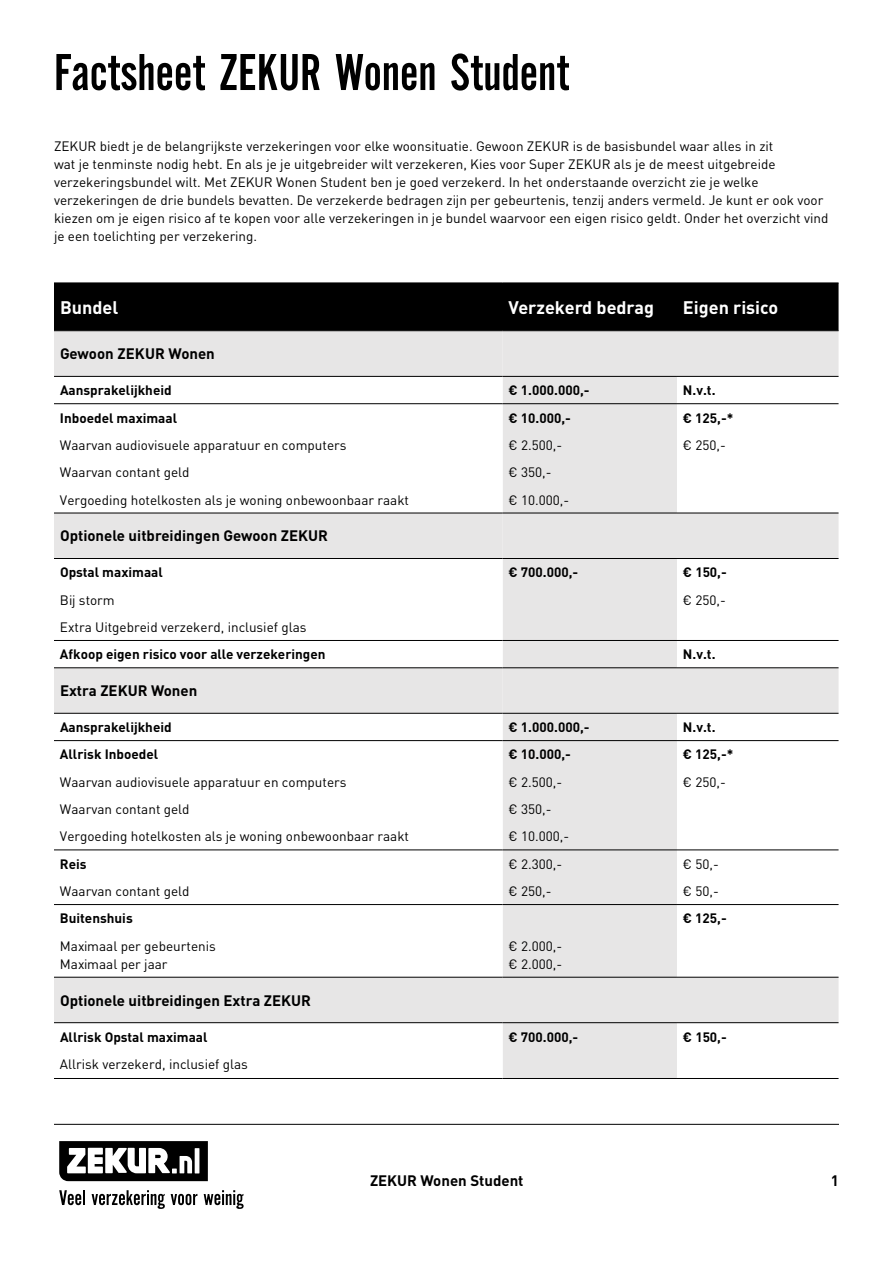
<style>
.page{position:relative;width:893px;height:1263px;background:#fff}
.page>*{position:absolute;margin:0;border:0;box-sizing:border-box;transform-origin:0 0}
.t1{font:54px "Alternate Gothic EF No Two";color:#000}
.t2{font:700 18px "DIN Pro";color:#fff}
.t3{font:700 15px "DIN Pro";color:#000}
.t4{font:13.5px/18px "DIN Pro";color:#000}
.t5{font:700 13.5px "DIN Pro";color:#000}
</style>
<div class="page">
<svg style="left:59px;top:1141px;width:149px;height:40px"></svg>
<svg style="left:59px;top:1190px;width:26px;height:15px"></svg>
<svg style="left:92px;top:1190px;width:73px;height:19px"></svg>
<svg style="left:171px;top:1194px;width:26px;height:11px"></svg>
<svg style="left:204px;top:1190px;width:40px;height:19px"></svg>
<hr style="left:54px;top:1124px;width:785px;height:1px;background:#000">
<div style="left:54px;top:284px;width:784px;height:46px;background:#000"></div>
<div style="left:54px;top:331px;width:784px;height:45px;background:#e7e6e6"></div>
<div style="left:503px;top:331px;width:174px;height:45px;background:#e7e6e6"></div>
<svg style="left:54px;top:377px;width:784px;height:701px"></svg>
<svg style="left:54px;top:404px;width:784px;height:109px"></svg>
<hr style="left:54px;top:283px;width:449px;height:1px;background:#000">
<hr style="left:503px;top:283px;width:174px;height:1px;background:#000">
<hr style="left:677px;top:283px;width:161px;height:1px;background:#000">
<hr style="left:54px;top:330px;width:449px;height:1px;background:#000">
<hr style="left:503px;top:330px;width:174px;height:1px;background:#000">
<hr style="left:677px;top:330px;width:161px;height:1px;background:#000">
<hr style="left:54px;top:1078px;width:449px;height:1px;background:#000">
<hr style="left:503px;top:1078px;width:174px;height:1px;background:#000">
<hr style="left:677px;top:1078px;width:161px;height:1px;background:#000">
<hr style="left:54px;top:740px;width:449px;height:1px;background:#000">
<hr style="left:503px;top:740px;width:174px;height:1px;background:#000">
<hr style="left:677px;top:740px;width:161px;height:1px;background:#000">
<hr style="left:54px;top:904px;width:449px;height:1px;background:#000">
<hr style="left:503px;top:904px;width:174px;height:1px;background:#000">
<hr style="left:677px;top:904px;width:161px;height:1px;background:#000">
<hr style="left:54px;top:640px;width:449px;height:1px;background:#000">
<hr style="left:503px;top:640px;width:174px;height:1px;background:#000">
<hr style="left:677px;top:640px;width:161px;height:1px;background:#000">
<hr style="left:54px;top:403px;width:449px;height:1px;background:#000">
<hr style="left:503px;top:403px;width:174px;height:1px;background:#000">
<hr style="left:677px;top:403px;width:161px;height:1px;background:#000">
<hr style="left:54px;top:376px;width:449px;height:1px;background:#000">
<hr style="left:503px;top:376px;width:174px;height:1px;background:#000">
<hr style="left:677px;top:376px;width:161px;height:1px;background:#000">
<hr style="left:54px;top:513px;width:449px;height:1px;background:#000">
<hr style="left:503px;top:513px;width:174px;height:1px;background:#000">
<hr style="left:677px;top:513px;width:161px;height:1px;background:#000">
<hr style="left:54px;top:558px;width:449px;height:1px;background:#000">
<hr style="left:503px;top:558px;width:174px;height:1px;background:#000">
<hr style="left:677px;top:558px;width:161px;height:1px;background:#000">
<hr style="left:54px;top:667px;width:449px;height:1px;background:#000">
<hr style="left:503px;top:667px;width:174px;height:1px;background:#000">
<hr style="left:677px;top:667px;width:161px;height:1px;background:#000">
<hr style="left:54px;top:713px;width:449px;height:1px;background:#000">
<hr style="left:503px;top:713px;width:174px;height:1px;background:#000">
<hr style="left:677px;top:713px;width:161px;height:1px;background:#000">
<hr style="left:54px;top:977px;width:449px;height:1px;background:#000">
<hr style="left:503px;top:977px;width:174px;height:1px;background:#000">
<hr style="left:677px;top:977px;width:161px;height:1px;background:#000">
<hr style="left:54px;top:1022px;width:449px;height:1px;background:#000">
<hr style="left:503px;top:1022px;width:174px;height:1px;background:#000">
<hr style="left:677px;top:1022px;width:161px;height:1px;background:#000">
<hr style="left:54px;top:850px;width:449px;height:1px;background:#000">
<hr style="left:503px;top:850px;width:174px;height:1px;background:#000">
<hr style="left:677px;top:850px;width:161px;height:1px;background:#000">
<h1 class="t1" style="left:54px;top:44px;width:517px">Factsheet ZEKUR Wonen Student</h1>
<p class="t4" style="left:54px;top:135px;width:776px">ZEKUR biedt je de belangrijkste verzekeringen voor elke woonsituatie. Gewoon ZEKUR is de basisbundel waar alles in zit<br>wat je tenminste nodig hebt. En als je je uitgebreider wilt verzekeren, Kies voor Super ZEKUR als je de meest uitgebreide verzekeringsbundel wilt. Met ZEKUR Wonen Student ben je goed verzekerd. In het onderstaande overzicht zie je welke verzekeringen de drie bundels bevatten. De verzekerde bedragen zijn per gebeurtenis, tenzij anders vermeld. Je kunt er ook voor kiezen om je eigen risico af te kopen voor alle verzekeringen in je bundel waarvoor een eigen risico geldt. Onder het overzicht vind je een toelichting per verzekering.</p>
<h2 class="t2" style="left:60px;top:295px;width:60px">Bundel</h2>
<h2 class="t2" style="left:509px;top:295px;width:147px">Verzekerd bedrag</h2>
<h2 class="t2" style="left:683px;top:295px;width:97px">Eigen risico</h2>
<p class="t3" style="left:60px;top:344px;width:156px">Gewoon ZEKUR Wonen</p>
<p class="t5" style="left:60px;top:381px;width:113px">Aansprakelijkheid</p>
<p class="t5" style="left:509px;top:381px;width:82px">€ 1.000.000,-</p>
<p class="t5" style="left:683px;top:381px;width:34px">N.v.t.</p>
<p class="t5" style="left:60px;top:408px;width:119px">Inboedel maximaal</p>
<p class="t5" style="left:509px;top:408px;width:64px">€ 10.000,-</p>
<p class="t5" style="left:683px;top:408px;width:52px">€ 125,-*</p>
<p class="t4" style="left:60px;top:435px;width:288px">Waarvan audiovisuele apparatuur en computers</p>
<p class="t4" style="left:509px;top:435px;width:55px">€ 2.500,-</p>
<p class="t4" style="left:683px;top:435px;width:44px">€ 250,-</p>
<p class="t4" style="left:60px;top:462px;width:131px">Waarvan contant geld</p>
<p class="t4" style="left:509px;top:462px;width:44px">€ 350,-</p>
<p class="t4" style="left:60px;top:489px;width:351px">Vergoeding hotelkosten als je woning onbewoonbaar raakt</p>
<p class="t4" style="left:509px;top:489px;width:62px">€ 10.000,-</p>
<p class="t3" style="left:60px;top:526px;width:269px">Optionele uitbreidingen Gewoon ZEKUR</p>
<p class="t5" style="left:60px;top:563px;width:104px">Opstal maximaal</p>
<p class="t5" style="left:509px;top:563px;width:71px">€ 700.000,-</p>
<p class="t5" style="left:683px;top:563px;width:45px">€ 150,-</p>
<p class="t4" style="left:60px;top:589px;width:56px">Bij storm</p>
<p class="t4" style="left:683px;top:589px;width:44px">€ 250,-</p>
<p class="t4" style="left:60px;top:617px;width:248px">Extra Uitgebreid verzekerd, inclusief glas</p>
<p class="t5" style="left:60px;top:645px;width:267px">Afkoop eigen risico voor alle verzekeringen</p>
<p class="t5" style="left:683px;top:645px;width:34px">N.v.t.</p>
<p class="t3" style="left:60px;top:681px;width:139px">Extra ZEKUR Wonen</p>
<p class="t5" style="left:60px;top:718px;width:113px">Aansprakelijkheid</p>
<p class="t5" style="left:509px;top:718px;width:82px">€ 1.000.000,-</p>
<p class="t5" style="left:683px;top:718px;width:34px">N.v.t.</p>
<p class="t5" style="left:60px;top:745px;width:100px">Allrisk Inboedel</p>
<p class="t5" style="left:509px;top:745px;width:64px">€ 10.000,-</p>
<p class="t5" style="left:683px;top:745px;width:52px">€ 125,-*</p>
<p class="t4" style="left:60px;top:771px;width:288px">Waarvan audiovisuele apparatuur en computers</p>
<p class="t4" style="left:509px;top:771px;width:55px">€ 2.500,-</p>
<p class="t4" style="left:683px;top:771px;width:44px">€ 250,-</p>
<p class="t4" style="left:60px;top:799px;width:131px">Waarvan contant geld</p>
<p class="t4" style="left:509px;top:799px;width:44px">€ 350,-</p>
<p class="t4" style="left:60px;top:826px;width:351px">Vergoeding hotelkosten als je woning onbewoonbaar raakt</p>
<p class="t4" style="left:509px;top:826px;width:62px">€ 10.000,-</p>
<p class="t5" style="left:60px;top:855px;width:28px">Reis</p>
<p class="t4" style="left:509px;top:853px;width:55px">€ 2.300,-</p>
<p class="t4" style="left:683px;top:853px;width:37px">€ 50,-</p>
<p class="t4" style="left:60px;top:881px;width:131px">Waarvan contant geld</p>
<p class="t4" style="left:509px;top:881px;width:44px">€ 250,-</p>
<p class="t4" style="left:683px;top:881px;width:37px">€ 50,-</p>
<p class="t5" style="left:60px;top:909px;width:74px">Buitenshuis</p>
<p class="t5" style="left:683px;top:909px;width:45px">€ 125,-</p>
<p class="t4" style="left:60px;top:935px;width:157px">Maximaal per gebeurtenis<br>Maximaal per jaar</p>
<p class="t4" style="left:509px;top:935px;width:55px">€ 2.000,- € 2.000,-</p>
<p class="t3" style="left:60px;top:990px;width:253px">Optionele uitbreidingen Extra ZEKUR</p>
<p class="t5" style="left:60px;top:1027px;width:149px">Allrisk Opstal maximaal</p>
<p class="t5" style="left:509px;top:1027px;width:71px">€ 700.000,-</p>
<p class="t5" style="left:683px;top:1027px;width:45px">€ 150,-</p>
<p class="t4" style="left:60px;top:1054px;width:189px">Allrisk verzekerd, inclusief glas</p>
<p class="t3" style="left:370px;top:1170px;width:155px">ZEKUR Wonen Student</p>
<p class="t3" style="left:831px;top:1170px;width:10px">1</p>
</div>
